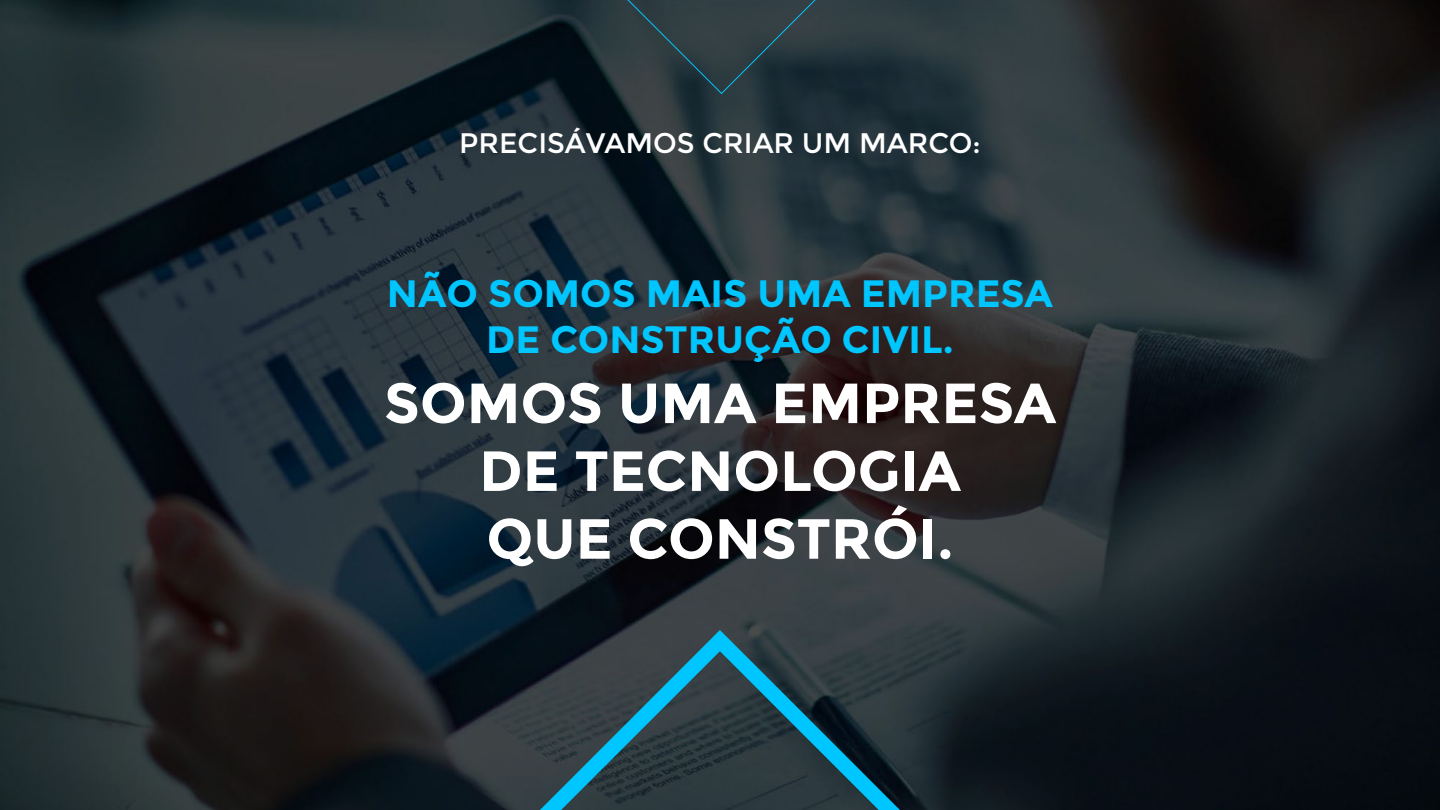
<style>
.page{position:relative;width:1440px;height:810px;background:#fff}
.page>*{position:absolute;margin:0;border:0;box-sizing:border-box;transform-origin:0 0}
.t1{font:700 56.47px/67.8px "Montserrat";color:#fff;text-align:center}
.t2{font:700 38.1px/45.8px "Montserrat";color:#00c6ff;text-align:center}
.t3{font:28.28px "Montserrat";color:#fff}
</style>
<div class="page">
<img style="left:0;top:0;width:1440px;height:810px">
<svg style="left:503px;top:619px;width:434px;height:191px;background:#27434d"></svg>
<svg style="left:587px;top:0;width:269px;height:95px;background:#2a393f"></svg>
<p class="t3" style="left:459px;top:127px;width:523px">PRECISÁVAMOS CRIAR UM MARCO:</p>
<p class="t2" style="left:387px;top:271px;width:668px">NÃO SOMOS MAIS UMA EMPRESA<br>DE CONSTRUÇÃO CIVIL.</p>
<h1 class="t1" style="left:384px;top:370px;width:674px">SOMOS UMA EMPRESA<br>DE TECNOLOGIA<br>QUE CONSTRÓI.</h1>
</div>
